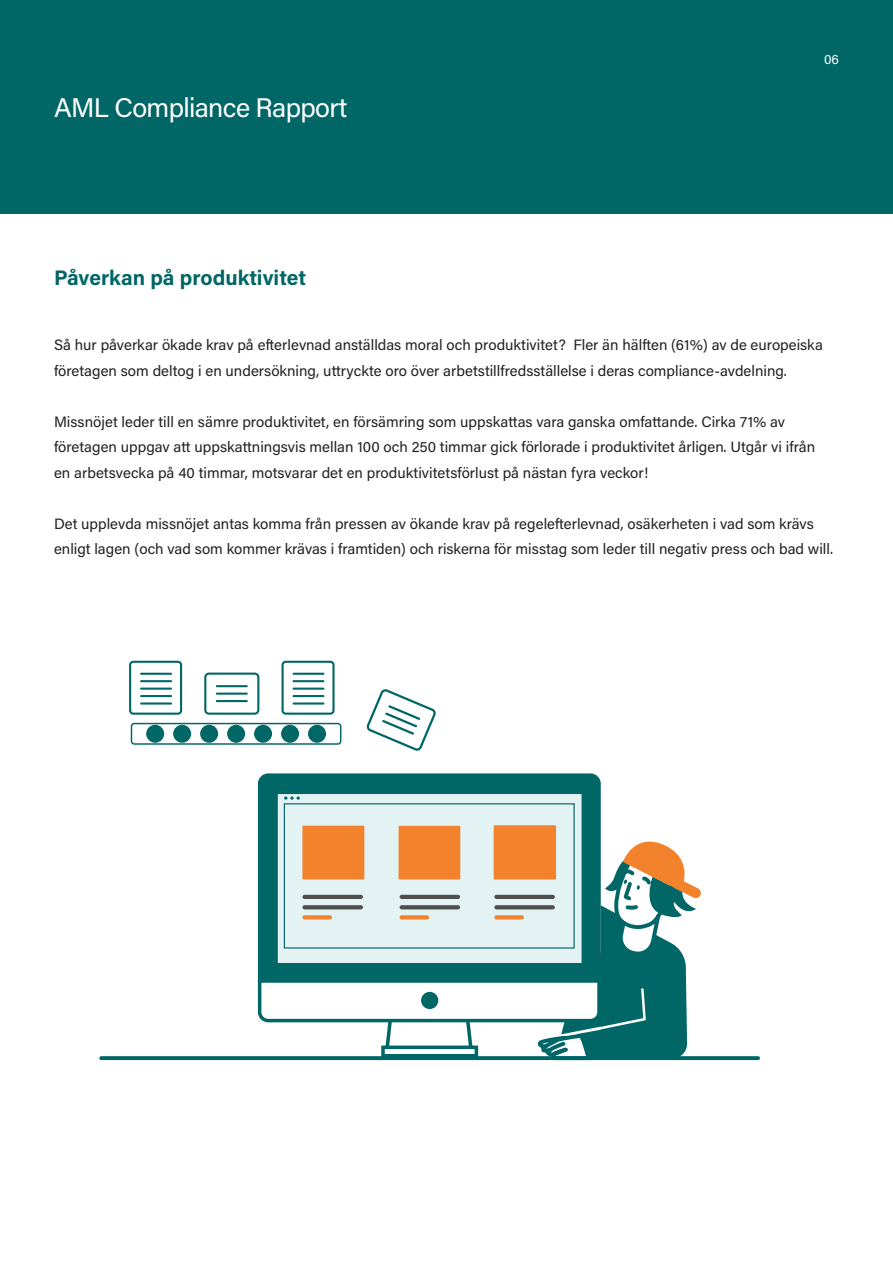
<style>
.page{position:relative;width:893px;height:1263px;background:#fff}
.page>*{position:absolute;margin:0;border:0;box-sizing:border-box;transform-origin:0 0}
.t1{font:27px "Acumin Variable Concept";letter-spacing:-.005em;color:#fff}
.t2{font:21px "Acumin Variable Concept";letter-spacing:.055em;color:#026666}
.t3{font:15px/25.5px "Acumin Variable Concept";letter-spacing:.02em;color:#212121}
.t4{font:13.5px "Acumin Variable Concept";color:#fff}
</style>
<div class="page">
<div style="left:0;top:0;width:893px;height:194px;background:#066"></div>
<div style="left:0;top:194px;width:893px;height:20px;background:#066"></div>
<svg style="left:131px;top:723px;width:210px;height:22px"></svg>
<svg style="left:129px;top:661px;width:53px;height:54px"></svg>
<hr style="left:140px;top:688px;width:32px;height:2px;background:#066">
<hr style="left:140px;top:695px;width:32px;height:2px;background:#066">
<hr style="left:140px;top:702px;width:32px;height:2px;background:#066">
<svg style="left:282px;top:661px;width:53px;height:54px"></svg>
<hr style="left:293px;top:673px;width:31px;height:2px;background:#066">
<hr style="left:293px;top:680px;width:31px;height:2px;background:#066">
<hr style="left:293px;top:688px;width:31px;height:2px;background:#066">
<hr style="left:293px;top:695px;width:31px;height:2px;background:#066">
<hr style="left:293px;top:702px;width:31px;height:2px;background:#066">
<svg style="left:204px;top:672px;width:55px;height:43px"></svg>
<hr style="left:216px;top:700px;width:32px;height:2px;background:#066">
<svg style="left:366px;top:689px;width:70px;height:62px"></svg>
<div style="left:257px;top:773px;width:344px;height:58px;background:#066"></div>
<div style="left:275px;top:792px;width:309px;height:173px;background:#e3f2f2;border:2px solid #066"></div>
<svg style="left:284px;top:796px;width:16px;height:4px"></svg>
<div style="left:302px;top:826px;width:62px;height:53px;background:#f2822b"></div>
<div style="left:399px;top:826px;width:61px;height:53px;background:#f2822b"></div>
<div style="left:494px;top:825px;width:62px;height:54px;background:#f2822b"></div>
<svg style="left:256px;top:831px;width:446px;height:230px"></svg>
<svg style="left:101px;top:1056px;width:657px;height:4px;background:#066a6a"></svg>
<h1 class="t1" style="left:54px;top:89px;width:294px">AML Compliance Rapport</h1>
<h2 class="t2" style="left:54px;top:264px;width:252px">Påverkan på produktivitet</h2>
<p class="t4" style="left:824px;top:50px;width:16px">06</p>
<p class="t3" style="left:54px;top:332px;width:770px">Så hur påverkar ökade krav på efterlevnad anställdas moral och produktivitet? Fler än hälften (61%) av de europeiska företagen som deltog i en undersökning, uttryckte oro över arbetstillfredsställelse i deras compliance-avdelning.</p>
<p class="t3" style="left:54px;top:408px;width:762px">Missnöjet leder till en sämre produktivitet, en försämring som uppskattas vara ganska omfattande. Cirka 71% av företagen uppgav att uppskattningsvis mellan 100 och 250 timmar gick förlorade i produktivitet årligen. Utgår vi ifrån en arbetsvecka på 40 timmar, motsvarar det en produktivitetsförlust på nästan fyra veckor!</p>
<p class="t3" style="left:54px;top:510px;width:780px">Det upplevda missnöjet antas komma från pressen av ökande krav på regelefterlevnad, osäkerheten i vad som krävs enligt lagen (och vad som kommer krävas i framtiden) och riskerna för misstag som leder till negativ press och bad will.</p>
</div>
